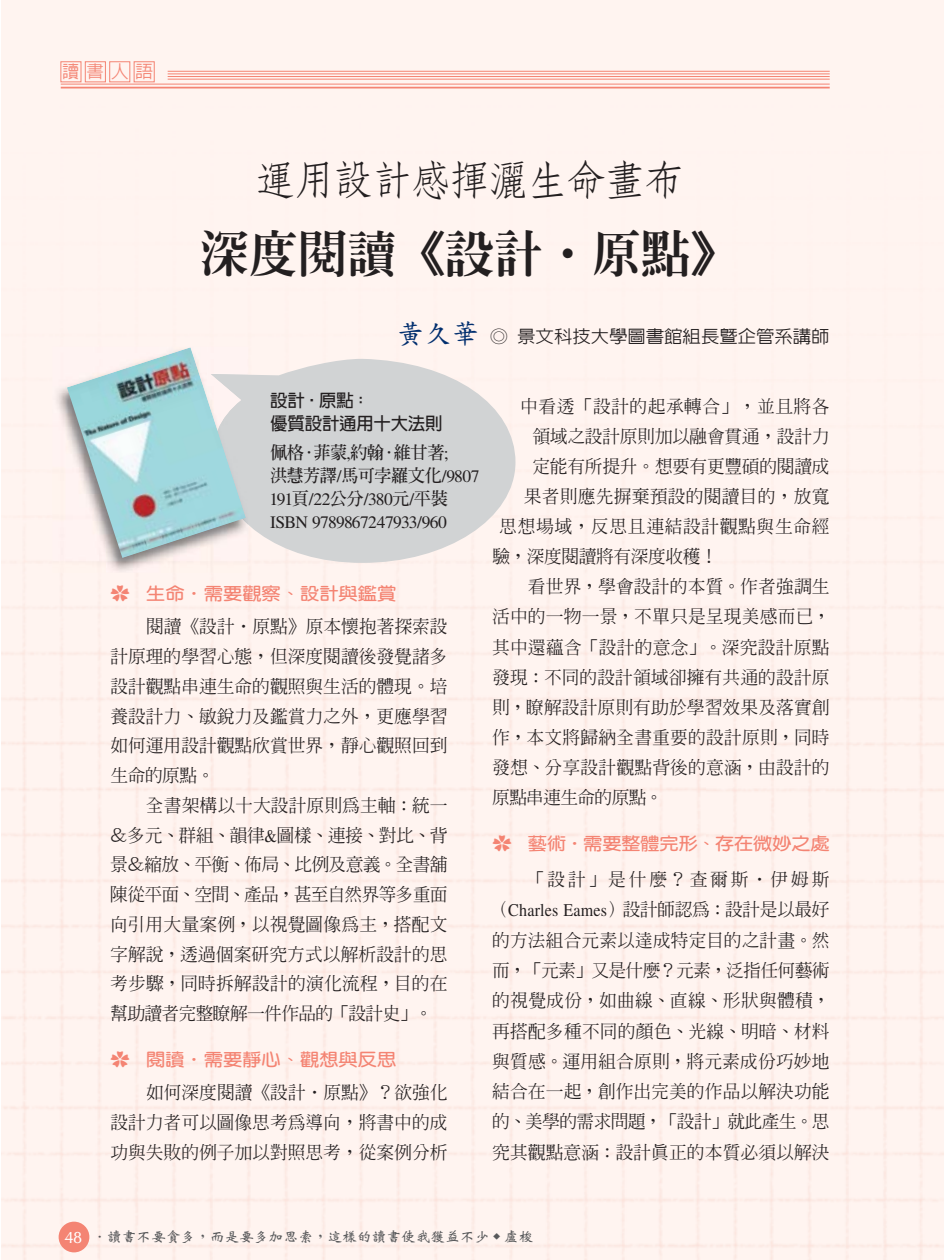
<style>
.page{position:relative;width:945px;height:1260px;background:#fff}
.page>*{position:absolute;margin:0;border:0;box-sizing:border-box;transform-origin:0 0}
.t1{font:49px "AR Ming B5 Heavy E Ten B5 H";color:#231f20}
.t2{font:42px "AR Fang Song B5 Medium E Ten B5 H";letter-spacing:-.075em;color:#231f20}
.t3{font:17.85px/29.8px "AR Ming B5 Medium E Ten B5 H";color:#231f20;text-align:justify}
.t4{font:17.85px "AR Ming B5 Medium E Ten B5 H";letter-spacing:-.02em;color:#231f20}
.t5{font:17.85px "AR Ming B5 Medium E Ten B5 H";letter-spacing:.03em;color:#231f20}
.t6{font:17.85px "AR Ming B5 Medium E Ten B5 H";letter-spacing:.02em;color:#231f20}
.t7{font:17.85px "AR Ming B5 Medium E Ten B5 H";letter-spacing:-.03em;color:#231f20}
.t8{font:17.85px "AR Ming B5 Medium E Ten B5 H";letter-spacing:-.04em;color:#231f20}
.t9{font:17.5px/22.8px "Times";letter-spacing:-.04em;color:#231f20}
.t10{font:17.5px/22.8px "AR Ming B5 Bold E Ten B5 H";letter-spacing:-.045em;color:#231f20}
.t11{font:17.5px "AR New Hei B5 Medium E Ten B5 H";color:#231f20;scale:1.05 1}
.t12{font:17.5px/22.8px "AR New Hei B5 Bold E Ten B5 H";letter-spacing:-.015em;color:#231f20}
.t13{font:17.5px "AR Hei B5 Medium E Ten B5 H";color:#f48473}
.t14{font:17.32px "AR Yuan B5 Bold E Ten B5 H";color:#f48473;scale:1.11 1}
.t15{font:14px "AR Wei Bei B5 Bold E Ten B5 H";color:#58595b;scale:1.05 1}
.s1{font-family:"AR Kai B5 Bold E Ten B5 H";font-size:26.25px;color:#002e6e}
.s2{font-family:"Times"}
.s3{font-family:"AR Ming B5 Bold E Ten B5 H"}
.s4{font-family:"Koz Go Pro Extra Light 90 msp RKSJ H"}
.s5{font-family:"CG Omega";font-size:16.62px;color:#fff}
</style>
<div class="page">
<div style="left:1px;top:0;width:943px;height:1260px;background:#fff4f0"></div>
<svg style="left:60px;top:61px;width:95px;height:21px"></svg>
<hr style="left:61px;top:87px;width:769px;height:1px;background:#f48473">
<hr style="left:61px;top:84px;width:769px;height:1px;background:#f48473">
<hr style="left:168px;top:79px;width:662px;height:1px;background:#f48473">
<hr style="left:168px;top:76px;width:662px;height:1px;background:#f48473">
<hr style="left:168px;top:74px;width:662px;height:1px;background:#f48473">
<hr style="left:168px;top:71px;width:662px;height:1px;background:#f48473">
<svg style="left:248px;top:359px;width:267px;height:204px;background:#d8d8d8"></svg>
<img style="left:52px;top:345px;width:196px;height:228px">
<img style="left:246px;top:374px;width:2px;height:151px">
<img style="left:67px;top:347px;width:179px;height:211px">
<p class="t13" style="left:62px;top:65px;width:92px">讀書人語</p>
<h2 class="t2" style="left:255px;top:164px;width:432px">運用設計感揮灑生命畫布</h2>
<h1 class="t1" style="left:201px;top:235px;width:541px">深度閱讀《設計‧原點》</h1>
<p class="t11" style="left:397px;top:330px;width:413px"><span class="s1">黃久華</span> ◎ 景文科技大學圖書館組長暨企管系講師</p>
<p class="t12" style="left:270px;top:391px;width:174px">設計‧原點：<br>優質設計通用十大法則</p>
<p class="t10" style="left:270px;top:444px;width:211px">佩格‧菲蒙<span class="s2">,</span>約翰‧維甘著<span class="s2">;<br></span>洪慧芳譯<span class="s2">/</span>馬可孛羅文化<span class="s2">/9807</span></p>
<p class="t9" style="left:269px;top:489px;width:180px">191<span class="s3">頁</span>/22<span class="s3">公分</span>/380<span class="s3">元</span>/<span class="s3">平裝<br></span>ISBN 9789867247933/960</p>
<p class="t14" style="left:110px;top:587px;width:259px"><span class="s4">✿</span> 生命‧需要觀察、設計與鑑賞</p>
<p class="t3" style="left:110px;top:614px;width:339px;text-indent:36px">閱讀《設計‧原點》原本懷抱著探索設計原理的學習心態，但深度閱讀後發覺諸多設計觀點串連生命的觀照與生活的體現。培養設計力、敏銳力及鑑賞力之外，更應學習如何運用設計觀點欣賞世界，靜心觀照回到生命的原點。</p>
<p class="t3" style="left:110px;top:793px;width:339px;text-indent:36px">全書架構以十大設計原則為主軸：統一＆多元、群組、韻律<span class="s2">&amp;</span>圖樣、連接、對比、背景＆縮放、平衡、佈局、比例及意義。全書舖陳從平面、空間、產品，甚至自然界等多重面向引用大量案例，以視覺圖像為主，搭配文字解說，透過個案研究方式以解析設計的思考步驟，同時拆解設計的演化流程，目的在幫助讀者完整瞭解一件作品的「設計史」。</p>
<p class="t14" style="left:110px;top:1053px;width:259px"><span class="s4">✿</span> 閱讀‧需要靜心、觀想與反思</p>
<p class="t3" style="left:110px;top:1080px;width:339px;text-indent:36px">如何深度閱讀《設計‧原點》？欲強化設計力者可以圖像思考為導向，將書中的成功與失敗的例子加以對照思考，從案例分析</p>
<p class="t6" style="left:520px;top:399px;width:311px">中看透「設計的起承轉合」，並且將各</p>
<p class="t4" style="left:533px;top:429px;width:299px">領域之設計原則加以融會貫通，設計力</p>
<p class="t4" style="left:533px;top:460px;width:299px">定能有所提升。想要有更豐碩的閱讀成</p>
<p class="t3" style="left:524px;top:484px;width:308px">果者則應先摒棄預設的閱讀目的，放寬</p>
<p class="t5" style="left:499px;top:520px;width:332px">思想場域，反思且連結設計觀點與生命經</p>
<p class="t7" style="left:492px;top:550px;width:227px">驗，深度閱讀將有深度收穫！</p>
<p class="t3" style="left:528px;top:574px;width:303px">看世界，學會設計的本質。作者強調生</p>
<p class="t3" style="left:492px;top:604px;width:340px">活中的一物一景，不單只是呈現美感而已，</p>
<p class="t3" style="left:492px;top:634px;width:339px">其中還蘊含「設計的意念」。深究設計原點</p>
<p class="t3" style="left:492px;top:664px;width:339px">發現：不同的設計領域卻擁有共通的設計原</p>
<p class="t3" style="left:492px;top:695px;width:339px">則，瞭解設計原則有助於學習效果及落實創</p>
<p class="t3" style="left:492px;top:725px;width:339px">作，本文將歸納全書重要的設計原則，同時</p>
<p class="t3" style="left:492px;top:755px;width:339px">發想、分享設計觀點背後的意涵，由設計的</p>
<p class="t8" style="left:492px;top:791px;width:172px">原點串連生命的原點。</p>
<p class="t14" style="left:492px;top:837px;width:305px"><span class="s4">✿</span> 藝術‧需要整體完形、存在微妙之處</p>
<p class="t3" style="left:491px;top:867px;width:341px;line-height:30.3px;text-indent:36px">「設計」是什麼？查爾斯‧伊姆斯（<span class="s2">Charles Eames</span>）設計師認為：設計是以最好的方法組合元素以達成特定目的之計畫。然而，「元素」又是什麼？元素，泛指任何藝術的視覺成份，如曲線、直線、形狀與體積，再搭配多種不同的顏色、光線、明暗、材料與質感。運用組合原則，將元素成份巧妙地結合在一起，創作出完美的作品以解決功能的、美學的需求問題，「設計」就此產生。思究其觀點意涵：設計真正的本質必須以解決</p>
<p class="t15" style="left:65px;top:1231px;width:448px"><span class="s5">48</span> ．讀書不要貪多，而是要多加思索，這樣的讀書使我獲益不少 <sup>◆</sup> 盧梭</p>
</div>
